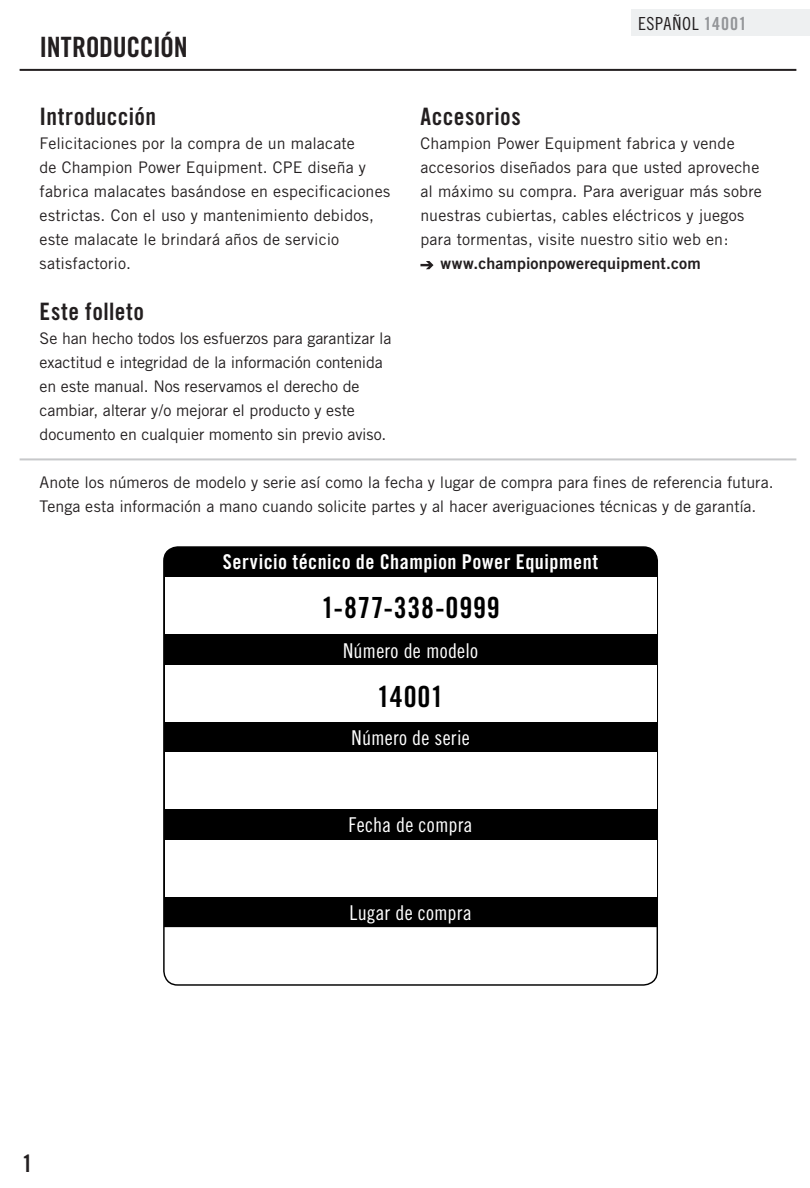
<style>
.page{position:relative;width:810px;height:1188px;background:#fff}
.page>*{position:absolute;margin:0;border:0;box-sizing:border-box;transform-origin:0 0}
.t1{font:29.2px "Trade Gothic Bold Cond Twenty";letter-spacing:.025em;color:#000}
.t2{font:28px "Trade Gothic Bold Cond Twenty";letter-spacing:-.015em;color:#231f20}
.t3{font:24px "Trade Gothic Bold Cond Twenty";letter-spacing:.015em;color:#231f20}
.t4{font:20.4px "Trade Gothic Cond Eighteen";letter-spacing:.01em;color:#fff}
.t5{font:20.4px "Trade Gothic Bold Cond Twenty";letter-spacing:.025em;color:#fff}
.t6{font:18px "Trade Gothic Cond Eighteen";letter-spacing:.04em;color:#231f20}
.t7{font:16px/24px "Trade Gothic";letter-spacing:.005em;color:#231f20}
.t8{font:16px "Trade Gothic Bold Two";letter-spacing:.01em;color:#231f20}
.s1{font-family:"Trade Gothic Bold Cond Twenty";color:#939598}
</style>
<div class="page">
<hr style="left:20px;top:69px;width:776px;height:2px;background:#231f20">
<div style="left:632px;top:10px;width:178px;height:26px;background:#eef0f1"></div>
<svg style="left:420px;top:261px;width:14px;height:8px"></svg>
<div style="left:164px;top:547px;width:493px;height:438px;background:#000;border-radius:14px"></div>
<div style="left:165px;top:577px;width:492px;height:57px;background:#fff"></div>
<div style="left:165px;top:665px;width:492px;height:57px;background:#fff"></div>
<div style="left:165px;top:752px;width:492px;height:57px;background:#fff"></div>
<div style="left:165px;top:840px;width:492px;height:57px;background:#fff"></div>
<div style="left:165px;top:927px;width:492px;height:57px;background:#fff"></div>
<hr style="left:20px;top:458px;width:776px;height:2px;background:#c7c8ca">
<h2 class="t2" style="left:40px;top:30px;width:150px">INTRODUCCIÓN</h2>
<h3 class="t3" style="left:40px;top:102px;width:118px">Introducción</h3>
<p class="t7" style="left:40px;top:131px;width:352px">Felicitaciones por la compra de un malacate<br>de Champion Power Equipment. CPE diseña y fabrica malacates basándose en especificaciones estrictas. Con el uso y mantenimiento debidos, este malacate le brindará años de servicio satisfactorio.</p>
<h3 class="t3" style="left:40px;top:297px;width:106px">Este folleto</h3>
<p class="t7" style="left:40px;top:326px;width:353px">Se han hecho todos los esfuerzos para garantizar la exactitud e integridad de la información contenida en este manual. Nos reservamos el derecho de cambiar, alterar y/o mejorar el producto y este documento en cualquier momento sin previo aviso.</p>
<p class="t6" style="left:638px;top:13px;width:110px">ESPAÑOL <span class="s1">14001</span></p>
<h3 class="t3" style="left:420px;top:102px;width:102px">Accesorios</h3>
<p class="t7" style="left:420px;top:131px;width:343px">Champion Power Equipment fabrica y vende accesorios diseñados para que usted aproveche al máximo su compra. Para averiguar más sobre nuestras cubiertas, cables eléctricos y juegos para tormentas, visite nuestro sitio web en:</p>
<p class="t8" style="left:441px;top:254px;width:262px">www.championpowerequipment.com</p>
<p class="t7" style="left:40px;top:470px;width:735px">Anote los números de modelo y serie así como la fecha y lugar de compra para fines de referencia futura.<br>Tenga esta información a mano cuando solicite partes y al hacer averiguaciones técnicas y de garantía.</p>
<p class="t5" style="left:223px;top:549px;width:377px">Servicio técnico de Champion Power Equipment</p>
<h1 class="t1" style="left:321px;top:590px;width:180px">1-877-338-0999</h1>
<p class="t4" style="left:343px;top:639px;width:137px">Número de modelo</p>
<h1 class="t1" style="left:377px;top:679px;width:68px">14001</h1>
<p class="t4" style="left:352px;top:726px;width:120px">Número de serie</p>
<p class="t4" style="left:349px;top:813px;width:126px">Fecha de compra</p>
<p class="t4" style="left:349px;top:900px;width:124px">Lugar de compra</p>
<h3 class="t3" style="left:22px;top:1149px;width:12px">1</h3>
</div>
